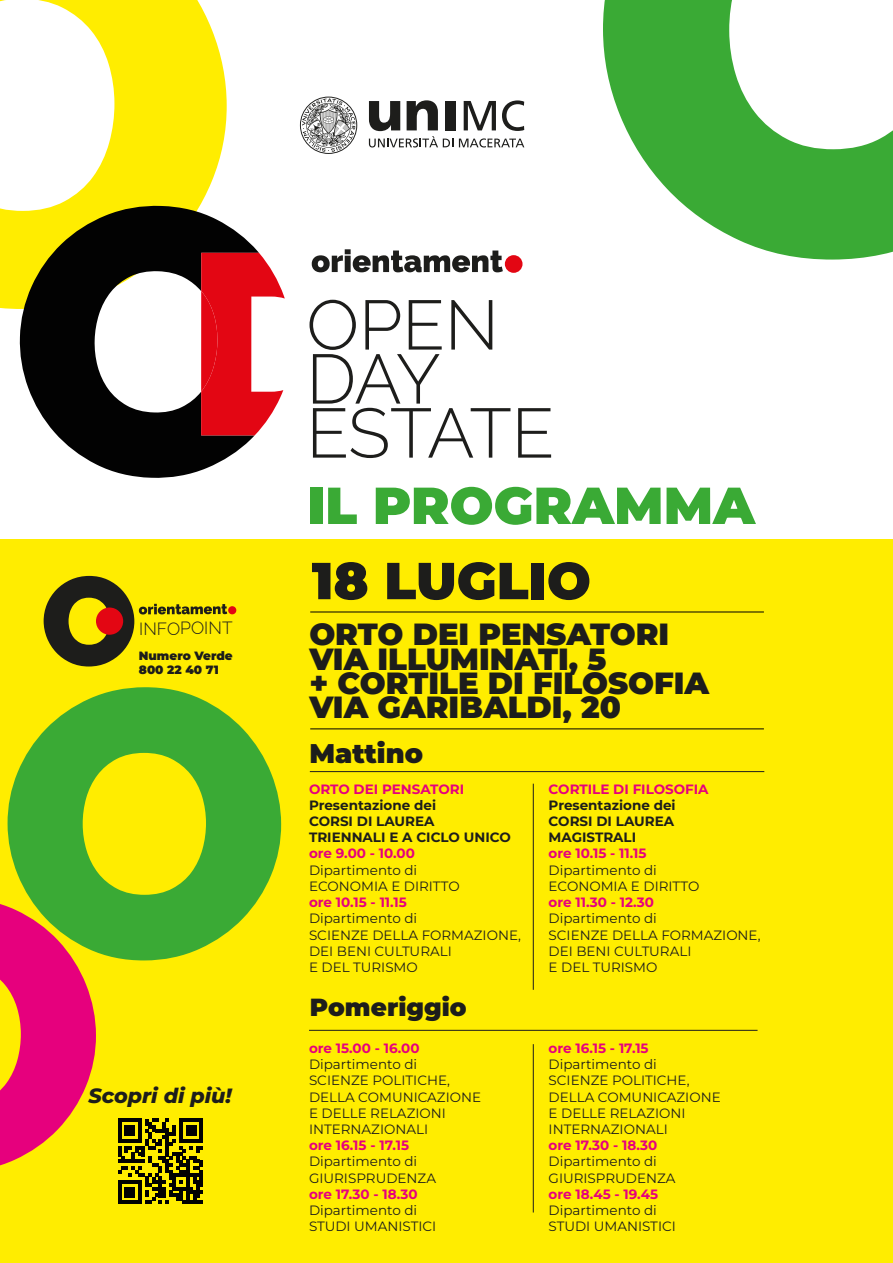
<style>
.page{position:relative;width:893px;height:1263px;background:#fff}
.page>*{position:absolute;margin:0;border:0;box-sizing:border-box;transform-origin:0 0}
.t1{font:300 69.75px/54px "Raleway";letter-spacing:-.01em;color:#1d1d1b}
.t2{font:900 51.9px "Montserrat";color:#3aaa35}
.t3{font:900 51.9px "Montserrat";color:#1d1d1b}
.t4{font:900 30.6px/24.3px "Montserrat";color:#1d1d1b}
.t5{font:900 27px "Montserrat";color:#1d1d1b}
.t6{font:900 24.75px "Montserrat";color:#1d1d1b}
.t7{font:italic 800 20.7px "Montserrat";color:#1d1d1b}
.t8{font:300 17.55px "Raleway";letter-spacing:-.005em;color:#1d1d1b}
.t9{font:13.5px/16.2px "Montserrat";color:#1d1d1b}
.t10{font:700 13.5px "Montserrat";color:#e6007d}
.t11{font:700 13.5px/16.2px "Montserrat";color:#1d1d1b}
.t12{font:900 12px/14.4px "Montserrat";color:#1d1d1b}
</style>
<div class="page">
<div style="left:0;top:540px;width:893px;height:723px;background:#ffed00"></div>
<svg style="left:0;top:904px;width:96px;height:262px"></svg>
<svg style="left:7px;top:687px;width:274px;height:273px;fill:#3aaa35"></svg>
<svg style="left:603px;top:0;width:290px;height:260px;fill:#3aaa35"></svg>
<hr style="left:310px;top:612px;width:454px;height:1px;background:#010101">
<hr style="left:310px;top:728px;width:454px;height:1px;background:#010101">
<svg style="left:0;top:0;width:227px;height:309px;fill:#ffed00"></svg>
<hr style="left:309px;top:1030px;width:448px;height:1px;background:#1d1d1b">
<hr style="left:310px;top:771px;width:454px;height:1px;background:#1d1d1b">
<hr style="left:533px;top:1044px;width:1px;height:168px;background:#1d1d1b">
<hr style="left:533px;top:784px;width:1px;height:206px;background:#1d1d1b">
<svg style="left:300px;top:97px;width:57px;height:57px"></svg>
<div style="left:445px;top:101px;width:11px;height:29px;background:#1d1d1b"></div>
<svg style="left:464px;top:101px;width:32px;height:29px"></svg>
<svg style="left:502px;top:100px;width:22px;height:31px"></svg>
<svg style="left:369px;top:100px;width:84px;height:47px"></svg>
<svg style="left:459px;top:138px;width:65px;height:9px"></svg>
<svg style="left:312px;top:249px;width:191px;height:23px"></svg>
<div style="left:505px;top:255px;width:17px;height:18px;background:#e30613;border-radius:50%"></div>
<svg style="left:19px;top:205px;width:240px;height:273px;fill:#020202"></svg>
<svg style="left:201px;top:253px;width:84px;height:182px"></svg>
<div style="left:228px;top:606px;width:8px;height:8px;background:#e30613;border-radius:50%"></div>
<svg style="left:44px;top:576px;width:183px;height:90px"></svg>
<div style="left:96px;top:607px;width:27px;height:28px;background:#e30613;border-radius:50%"></div>
<svg style="left:118px;top:1118px;width:85px;height:86px"></svg>
<p class="t8" style="left:139px;top:618px;width:95px">INFOPOINT</p>
<p class="t12" style="left:139px;top:648px;width:95px">Numero Verde<br>800 22 40 71</p>
<h3 class="t7" style="left:88px;top:1082px;width:145px">Scopri di più!</h3>
<h1 class="t1" style="left:306px;top:298px;width:249px">OPEN<br>DAY<br>ESTATE</h1>
<h2 class="t2" style="left:307px;top:471px;width:449px">IL PROGRAMMA</h2>
<h2 class="t3" style="left:312px;top:546px;width:281px">18 LUGLIO</h2>
<h3 class="t4" style="left:309px;top:621px;width:401px">ORTO DEI PENSATORI<br>VIA ILLUMINATI, 5<br>+ CORTILE DI FILOSOFIA<br>VIA GARIBALDI, 20</h3>
<h3 class="t5" style="left:309px;top:735px;width:115px">Mattino</h3>
<p class="t10" style="left:309px;top:780px;width:157px">ORTO DEI PENSATORI</p>
<p class="t11" style="left:309px;top:797px;width:203px">Presentazione dei<br>CORSI DI LAUREA<br>TRIENNALI E A CICLO UNICO</p>
<p class="t10" style="left:309px;top:845px;width:107px">ore 9.00 - 10.00</p>
<p class="t9" style="left:309px;top:861px;width:152px">Dipartimento di<br>ECONOMIA E DIRITTO</p>
<p class="t10" style="left:309px;top:893px;width:99px">ore 10.15 - 11.15</p>
<p class="t9" style="left:309px;top:910px;width:214px">Dipartimento di<br>SCIENZE DELLA FORMAZIONE,<br>DEI BENI CULTURALI<br>E DEL TURISMO</p>
<h3 class="t6" style="left:310px;top:991px;width:158px">Pomeriggio</h3>
<p class="t10" style="left:309px;top:1039px;width:112px">ore 15.00 - 16.00</p>
<p class="t9" style="left:309px;top:1056px;width:174px">Dipartimento di<br>SCIENZE POLITICHE,<br>DELLA COMUNICAZIONE<br>E DELLE RELAZIONI<br>INTERNAZIONALI</p>
<p class="t10" style="left:309px;top:1136px;width:102px">ore 16.15 - 17.15</p>
<p class="t9" style="left:309px;top:1153px;width:128px">Dipartimento di<br>GIURISPRUDENZA</p>
<p class="t10" style="left:309px;top:1185px;width:110px">ore 17.30 - 18.30</p>
<p class="t9" style="left:309px;top:1202px;width:129px">Dipartimento di<br>STUDI UMANISTICI</p>
<p class="t10" style="left:549px;top:780px;width:161px">CORTILE DI FILOSOFIA</p>
<p class="t11" style="left:549px;top:797px;width:129px;text-align:justify">Presentazione dei CORSI DI LAUREA MAGISTRALI</p>
<p class="t10" style="left:549px;top:845px;width:99px">ore 10.15 - 11.15</p>
<p class="t9" style="left:549px;top:861px;width:152px">Dipartimento di<br>ECONOMIA E DIRITTO</p>
<p class="t10" style="left:549px;top:893px;width:107px">ore 11.30 - 12.30</p>
<p class="t9" style="left:549px;top:910px;width:214px">Dipartimento di<br>SCIENZE DELLA FORMAZIONE,<br>DEI BENI CULTURALI<br>E DEL TURISMO</p>
<p class="t10" style="left:549px;top:1039px;width:102px">ore 16.15 - 17.15</p>
<p class="t9" style="left:549px;top:1056px;width:174px">Dipartimento di<br>SCIENZE POLITICHE,<br>DELLA COMUNICAZIONE<br>E DELLE RELAZIONI<br>INTERNAZIONALI</p>
<p class="t10" style="left:549px;top:1136px;width:110px">ore 17.30 - 18.30</p>
<p class="t9" style="left:549px;top:1153px;width:128px">Dipartimento di<br>GIURISPRUDENZA</p>
<p class="t10" style="left:549px;top:1185px;width:111px">ore 18.45 - 19.45</p>
<p class="t9" style="left:549px;top:1202px;width:129px">Dipartimento di<br>STUDI UMANISTICI</p>
</div>
